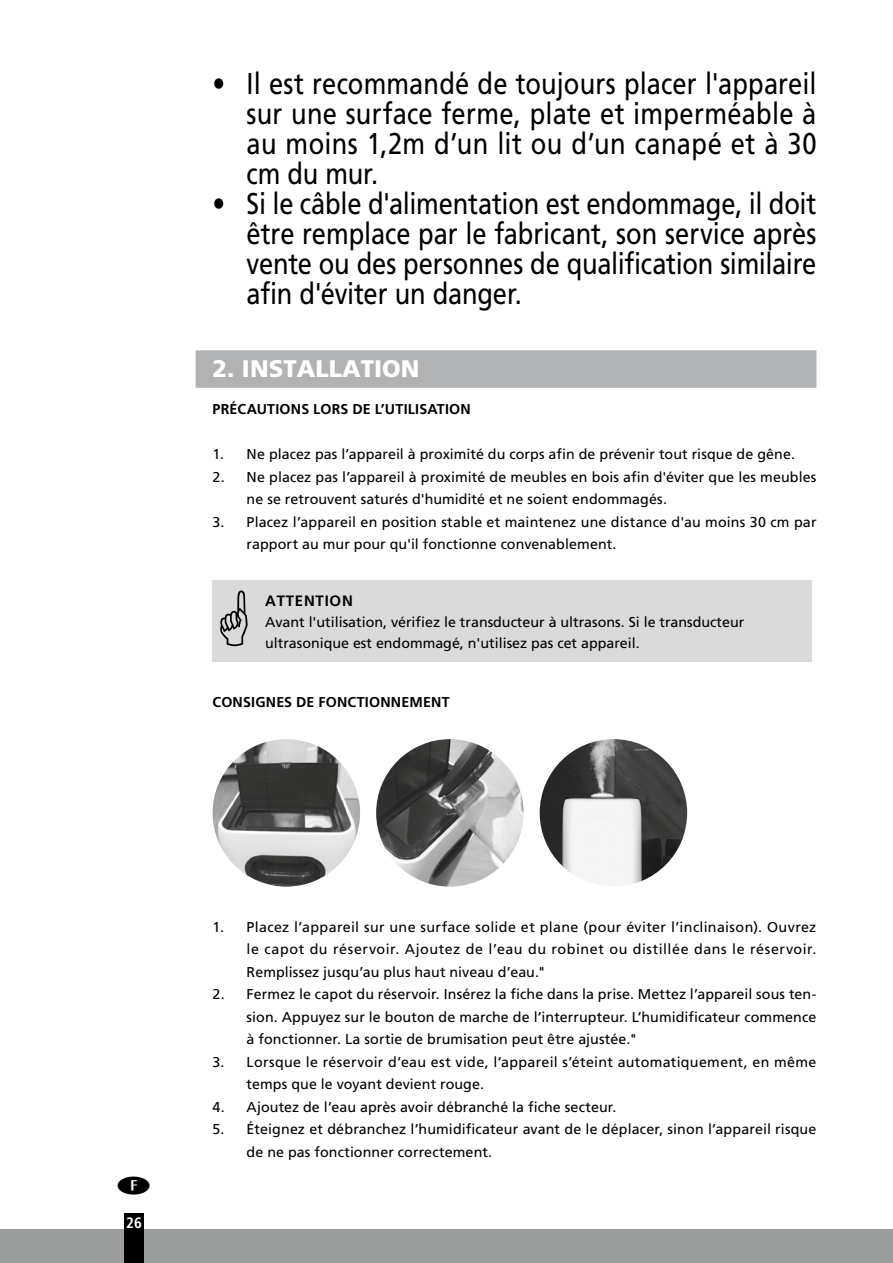
<style>
.page{position:relative;width:893px;height:1263px;background:#fff}
.page>*{position:absolute;margin:0;border:0;box-sizing:border-box;transform-origin:0 0}
.t1{font:30px/30px "Frutiger LT Std";letter-spacing:-.005em;color:#000;text-align:justify;scale:.85 1}
.t2{font:900 24px "Frutiger LT Std";color:#fff}
.t3{font:700 15px "Frutiger LT Std";letter-spacing:.05em;color:#000}
.t4{font:700 condensed 15px "Frutiger LT Std";color:#fff}
.t5{font:14.25px/22.5px "Frutiger LT Std";letter-spacing:.005em;color:#000}
.t6{font:700 14.25px "Frutiger LT Std";letter-spacing:.015em;color:#000}
</style>
<div class="page">
<div style="left:0;top:1229px;width:893px;height:34px;background:#9c9d9d"></div>
<div style="left:124px;top:1213px;width:20px;height:50px;background:#000"></div>
<div style="left:196px;top:350px;width:620px;height:38px;background:#b1b2b3"></div>
<div style="left:213px;top:580px;width:51px;height:82px;background:#dadada"></div>
<div style="left:264px;top:580px;width:548px;height:82px;background:#dadada"></div>
<img style="left:213px;top:739px;width:147px;height:148px;border-radius:74px">
<img style="left:376px;top:739px;width:148px;height:148px;border-radius:74px">
<img style="left:540px;top:739px;width:147px;height:148px;border-radius:74px">
<h1 class="t1" style="left:247px;top:68px;width:672px;text-indent:-34px">• Il est recommandé de toujours placer l'appareil sur une surface ferme, plate et imperméable à au moins 1,2m d’un lit ou d’un canapé et à 30 cm du mur.</h1>
<h1 class="t1" style="left:247px;top:188px;width:672px;text-indent:-34px">• Si le câble d'alimentation est endommage, il doit être remplace par le fabricant, son service après vente ou des personnes de qualification similaire afin d'éviter un danger.</h1>
<h2 class="t2" style="left:213px;top:354px;width:208px">2. INSTALLATION</h2>
<p class="t6" style="left:213px;top:401px;width:260px">PRÉCAUTIONS LORS DE L’UTILISATION</p>
<p class="t5" style="left:213px;top:443px;width:584px">1. Ne placez pas l’appareil à proximité du corps afin de prévenir tout risque de gêne.</p>
<p class="t5" style="left:247px;top:465px;width:571px;text-indent:-34px">2. Ne placez pas l’appareil à proximité de meubles en bois afin d'éviter que les meubles ne se retrouvent saturés d'humidité et ne soient endommagés.</p>
<p class="t5" style="left:247px;top:510px;width:571px;text-indent:-34px">3. Placez l’appareil en position stable et maintenez une distance d'au moins 30 cm par rapport au mur pour qu'il fonctionne convenablement.</p>
<p class="t3" style="left:265px;top:591px;width:89px">ATTENTION</p>
<p class="t5" style="left:265px;top:611px;width:481px;line-height:21px">Avant l'utilisation, vérifiez le transducteur à ultrasons. Si le transducteur ultrasonique est endommagé, n'utilisez pas cet appareil.</p>
<p class="t6" style="left:213px;top:693px;width:238px">CONSIGNES DE FONCTIONNEMENT</p>
<p class="t4" style="left:126px;top:1214px;width:17px">26</p>
<p class="t5" style="left:247px;top:915px;width:571px;text-align:justify;text-indent:-34px">1. Placez l’appareil sur une surface solide et plane (pour éviter l’inclinaison). Ouvrez le capot du réservoir. Ajoutez de l’eau du robinet ou distillée dans le réservoir.<br>Remplissez jusqu’au plus haut niveau d’eau."</p>
<p class="t5" style="left:247px;top:983px;width:571px;text-align:justify;text-indent:-34px">2. Fermez le capot du réservoir. Insérez la fiche dans la prise. Mettez l’appareil sous ten&shy;sion. Appuyez sur le bouton de marche de l’interrupteur. L’humidificateur commence à fonctionner. La sortie de brumisation peut être ajustée."</p>
<p class="t5" style="left:247px;top:1050px;width:571px;text-indent:-34px">3. Lorsque le réservoir d’eau est vide, l’appareil s’éteint automatiquement, en même temps que le voyant devient rouge.</p>
<p class="t5" style="left:213px;top:1095px;width:405px">4. Ajoutez de l’eau après avoir débranché la fiche secteur.</p>
<p class="t5" style="left:247px;top:1118px;width:571px;text-indent:-34px">5. Éteignez et débranchez l’humidificateur avant de le déplacer, sinon l’appareil risque de ne pas fonctionner correctement.</p>
</div>
